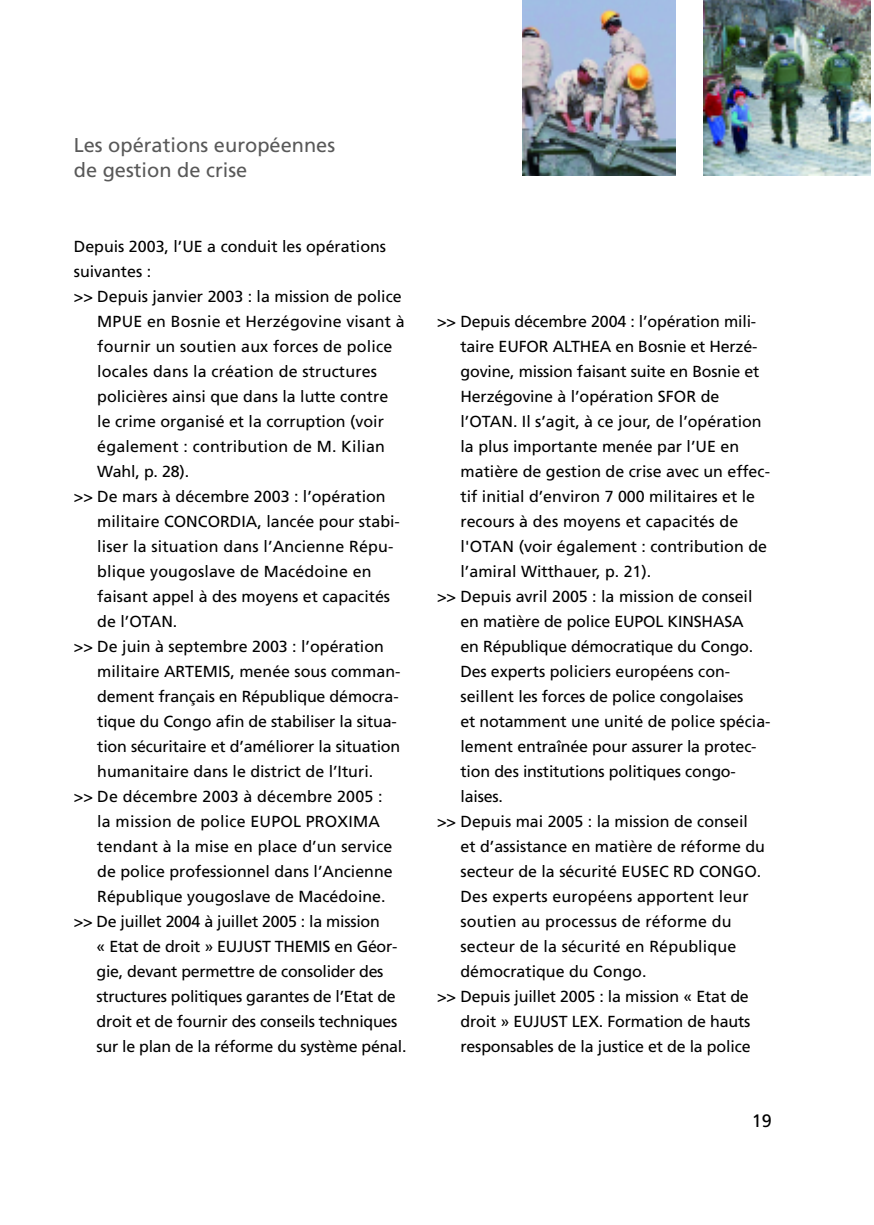
<style>
.page{position:relative;width:874px;height:1225px;background:#fff}
.page>*{position:absolute;margin:0;border:0;box-sizing:border-box;transform-origin:0 0}
.t1{font:20px/25px "Frutiger";color:#595959}
.t2{font:18px "Frutiger";color:#000}
.t3{font:16px "Frutiger";color:#000}
</style>
<div class="page">
<img style="left:522px;top:0;width:153px;height:176px">
<img style="left:703px;top:0;width:166px;height:176px">
<p class="t1" style="left:74px;top:134px;width:263px">Les opérations européennes de gestion de crise</p>
<p class="t3" style="left:74px;top:240px;width:314px">Depuis 2003, l’UE a conduit les opérations</p>
<p class="t3" style="left:74px;top:265px;width:79px">suivantes :</p>
<p class="t3" style="left:74px;top:290px;width:329px">&gt;&gt; Depuis janvier 2003 : la mission de police</p>
<p class="t3" style="left:97px;top:315px;width:309px">MPUE en Bosnie et Herzégovine visant à</p>
<p class="t3" style="left:97px;top:340px;width:296px">fournir un soutien aux forces de police</p>
<p class="t3" style="left:97px;top:365px;width:281px">locales dans la création de structures</p>
<p class="t3" style="left:97px;top:390px;width:292px">policières ainsi que dans la lutte contre</p>
<p class="t3" style="left:97px;top:415px;width:288px">le crime organisé et la corruption (voir</p>
<p class="t3" style="left:97px;top:440px;width:289px">également : contribution de M. Kilian</p>
<p class="t3" style="left:97px;top:465px;width:93px">Wahl, p. 28).</p>
<p class="t3" style="left:74px;top:490px;width:313px">&gt;&gt; De mars à décembre 2003 : l’opération</p>
<p class="t3" style="left:97px;top:515px;width:304px">militaire CONCORDIA, lancée pour stabi-</p>
<p class="t3" style="left:97px;top:540px;width:297px">liser la situation dans l’Ancienne Répu-</p>
<p class="t3" style="left:97px;top:565px;width:276px">blique yougoslave de Macédoine en</p>
<p class="t3" style="left:97px;top:590px;width:294px">faisant appel à des moyens et capacités</p>
<p class="t3" style="left:97px;top:615px;width:82px">de l’OTAN.</p>
<p class="t3" style="left:74px;top:640px;width:311px">&gt;&gt; De juin à septembre 2003 : l’opération</p>
<p class="t3" style="left:97px;top:665px;width:304px">militaire ARTEMIS, menée sous comman-</p>
<p class="t3" style="left:97px;top:690px;width:303px">dement français en République démocra-</p>
<p class="t3" style="left:97px;top:715px;width:301px">tique du Congo afin de stabiliser la situa-</p>
<p class="t3" style="left:97px;top:740px;width:304px">tion sécuritaire et d’améliorer la situation</p>
<p class="t3" style="left:97px;top:765px;width:277px">humanitaire dans le district de l’Ituri.</p>
<p class="t3" style="left:74px;top:790px;width:310px">&gt;&gt; De décembre 2003 à décembre 2005 :</p>
<p class="t3" style="left:97px;top:815px;width:284px">la mission de police EUPOL PROXIMA</p>
<p class="t3" style="left:97px;top:840px;width:296px">tendant à la mise en place d’un service</p>
<p class="t3" style="left:97px;top:865px;width:297px">de police professionnel dans l’Ancienne</p>
<p class="t3" style="left:97px;top:890px;width:290px">République yougoslave de Macédoine.</p>
<p class="t3" style="left:74px;top:915px;width:307px">&gt;&gt; De juillet 2004 à juillet 2005 : la mission</p>
<p class="t3" style="left:96px;top:940px;width:302px">« Etat de droit » EUJUST THEMIS en Géor-</p>
<p class="t3" style="left:96px;top:965px;width:288px">gie, devant permettre de consolider des</p>
<p class="t3" style="left:96px;top:990px;width:300px">structures politiques garantes de l’Etat de</p>
<p class="t3" style="left:96px;top:1015px;width:302px">droit et de fournir des conseils techniques</p>
<p class="t3" style="left:96px;top:1040px;width:311px">sur le plan de la réforme du système pénal.</p>
<p class="t3" style="left:437px;top:315px;width:320px">&gt;&gt; Depuis décembre 2004 : l’opération mili-</p>
<p class="t3" style="left:460px;top:340px;width:298px">taire EUFOR ALTHEA en Bosnie et Herzé-</p>
<p class="t3" style="left:460px;top:365px;width:300px">govine, mission faisant suite en Bosnie et</p>
<p class="t3" style="left:460px;top:390px;width:260px">Herzégovine à l’opération SFOR de</p>
<p class="t3" style="left:460px;top:415px;width:302px">l’OTAN. Il s’agit, à ce jour, de l’opération</p>
<p class="t3" style="left:460px;top:440px;width:280px">la plus importante menée par l’UE en</p>
<p class="t3" style="left:460px;top:465px;width:311px">matière de gestion de crise avec un effec-</p>
<p class="t3" style="left:460px;top:490px;width:296px">tif initial d’environ 7 000 militaires et le</p>
<p class="t3" style="left:460px;top:515px;width:279px">recours à des moyens et capacités de</p>
<p class="t3" style="left:460px;top:540px;width:308px">l'OTAN (voir également : contribution de</p>
<p class="t3" style="left:460px;top:565px;width:192px">l’amiral Witthauer, p. 21).</p>
<p class="t3" style="left:437px;top:590px;width:317px">&gt;&gt; Depuis avril 2005 : la mission de conseil</p>
<p class="t3" style="left:460px;top:615px;width:284px">en matière de police EUPOL KINSHASA</p>
<p class="t3" style="left:460px;top:640px;width:294px">en République démocratique du Congo.</p>
<p class="t3" style="left:460px;top:665px;width:271px">Des experts policiers européens con-</p>
<p class="t3" style="left:460px;top:690px;width:284px">seillent les forces de police congolaises</p>
<p class="t3" style="left:460px;top:715px;width:311px">et notamment une unité de police spécia-</p>
<p class="t3" style="left:460px;top:740px;width:297px">lement entraînée pour assurer la protec-</p>
<p class="t3" style="left:460px;top:765px;width:277px">tion des institutions politiques congo-</p>
<p class="t3" style="left:460px;top:790px;width:44px">laises.</p>
<p class="t3" style="left:437px;top:815px;width:312px">&gt;&gt; Depuis mai 2005 : la mission de conseil</p>
<p class="t3" style="left:460px;top:840px;width:306px">et d’assistance en matière de réforme du</p>
<p class="t3" style="left:460px;top:865px;width:302px">secteur de la sécurité EUSEC RD CONGO.</p>
<p class="t3" style="left:460px;top:890px;width:290px">Des experts européens apportent leur</p>
<p class="t3" style="left:460px;top:915px;width:272px">soutien au processus de réforme du</p>
<p class="t3" style="left:460px;top:940px;width:277px">secteur de la sécurité en République</p>
<p class="t3" style="left:460px;top:965px;width:187px">démocratique du Congo.</p>
<p class="t3" style="left:437px;top:990px;width:313px">&gt;&gt; Depuis juillet 2005 : la mission « Etat de</p>
<p class="t3" style="left:460px;top:1015px;width:291px">droit » EUJUST LEX. Formation de hauts</p>
<p class="t3" style="left:460px;top:1040px;width:291px">responsables de la justice et de la police</p>
<p class="t2" style="left:751px;top:1114px;width:22px">19</p>
</div>
